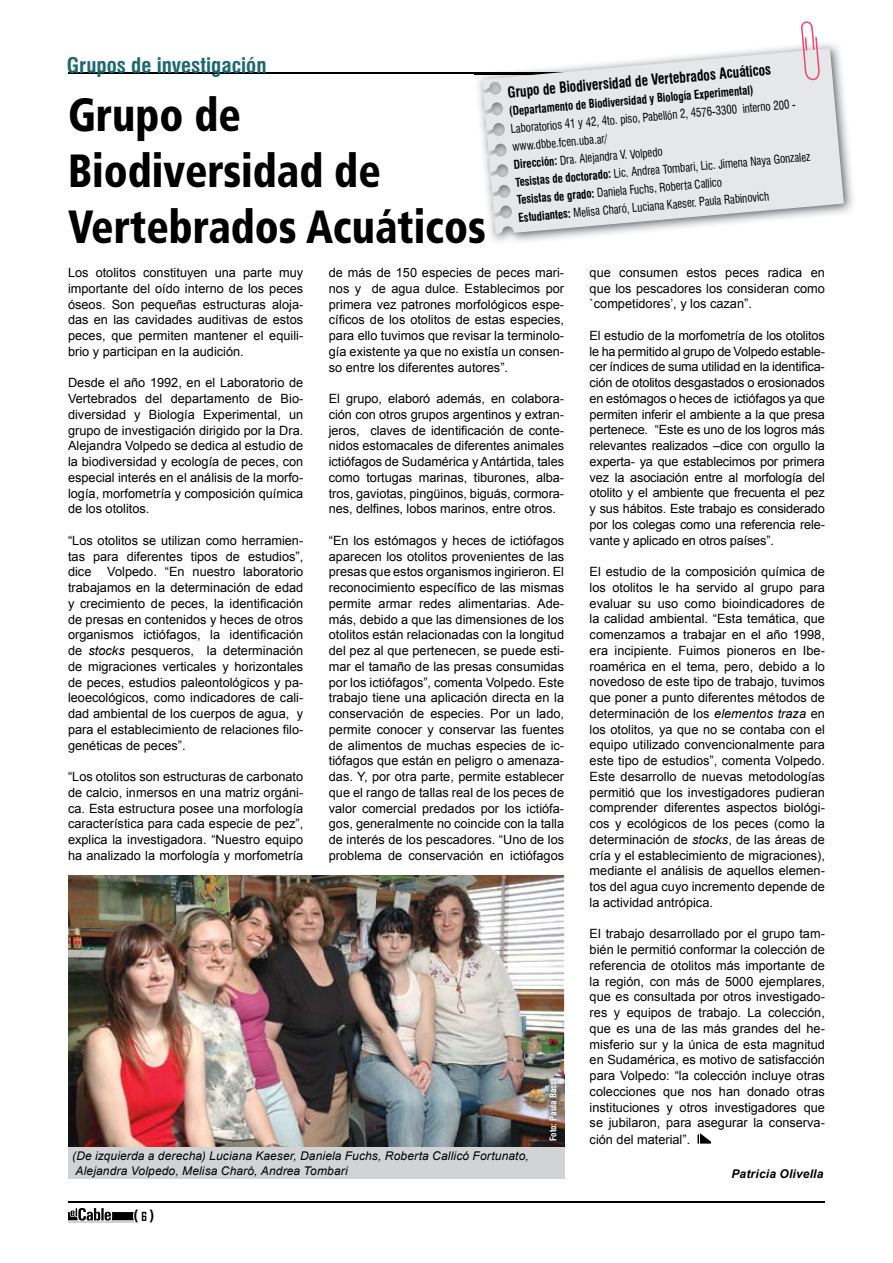
<style>
.page{position:relative;width:893px;height:1263px;background:#fff}
.page>*{position:absolute;margin:0;border:0;box-sizing:border-box;transform-origin:0 0}
.t1{font:900 condensed 46.5px/55.8px "Frutiger";color:#000;scale:.9 1}
.t2{font:700 condensed 21px "Swiss 721 BT";color:#1c6873}
.t3{font:700 condensed 15px "Swiss 721 BT";color:#000;scale:.9 1}
.t4{font:700 15px "Agency FB";color:#000}
.t5{font:12.75px/15.8px "Arial";color:#000;text-align:justify}
.t6{font:condensed 12px/17.9px "Swiss 721 BT";color:#000;scale:.9 1}
.t7{font:italic 12px/15px "Arial";letter-spacing:.01em;color:#000}
.t8{font:700 condensed 12px "Swiss 721 BT";color:#000;scale:.9 1}
.t9{font:italic 700 12px "Arial";letter-spacing:.015em;color:#000}
.t10{font:700 condensed 9px "Swiss 721 BT";color:#fff}
.s1{font-weight:700}
.s2{font-style:italic}
.s3{font-size:12px}
</style>
<div class="page">
<hr style="left:68px;top:73px;width:757px;height:1px;background:#000">
<svg style="left:68px;top:1208px;width:67px;height:15px"></svg>
<hr style="left:68px;top:1202px;width:757px;height:1px;background:#000">
<svg style="left:698px;top:1133px;width:13px;height:11px"></svg>
<img style="left:475px;top:43px;width:378px;height:199px">
<svg style="left:482px;top:48px;width:362px;height:186px;fill:#e6e7e8"></svg>
<svg style="left:801px;top:21px;width:19px;height:59px"></svg>
<img style="left:68px;top:875px;width:496px;height:273px">
<img style="left:564px;top:1074px;width:1px;height:104px">
<img style="left:545px;top:1074px;width:19px;height:74px">
<div style="left:68px;top:1148px;width:496px;height:16px;background:#d1d3d4"></div>
<div style="left:68px;top:1163px;width:496px;height:16px;background:#d1d3d4"></div>
<h2 class="t2" style="left:67px;top:52px;width:201px">Grupos de investigación</h2>
<h1 class="t1" style="left:68px;top:87px;width:466px">Grupo de<br>Biodiversidad de<br>Vertebrados Acuáticos</h1>
<p class="t3" style="left:507px;top:83px;width:295px;rotate:-5deg">Grupo de Biodiversidad de Vertebrados Acuáticos</p>
<p class="t8" style="left:509px;top:104px;width:274px;rotate:-5deg">(Departamento de Biodiversidad y Biología Experimental)</p>
<p class="t6" style="left:510px;top:120px;width:330px;rotate:-5deg">Laboratorios 41 y 42, 4to. piso, Pabellón 2, 4576-3300 interno 200 - www.dbbe.fcen.uba.ar/<br><span class="s1">Dirección:</span> Dra. Alejandra V. Volpedo<br><span class="s1">Tesistas de doctorado:</span> Lic. Andrea Tombari, Lic. Jimena Naya Gonzalez <span class="s1">Tesistas de grado:</span> Daniela Fuchs, Roberta Callico<br><span class="s1">Estudiantes:</span> Melisa Charó, Luciana Kaeser. Paula Rabinovich</p>
<p class="t5" style="left:68px;top:265px;width:237px">Los otolitos constituyen una parte muy importante del oído interno de los peces óseos. Son pequeñas estructuras aloja&shy;das en las cavidades auditivas de estos peces, que permiten mantener el equili&shy;brio y participan en la audición.</p>
<p class="t5" style="left:68px;top:375px;width:237px">Desde el año 1992, en el Laboratorio de Vertebrados del departamento de Bio&shy;diversidad y Biología Experimental, un grupo de investigación dirigido por la Dra.<br>Alejandra Volpedo se dedica al estudio de la biodiversidad y ecología de peces, con especial interés en el análisis de la morfo&shy;logía, morfometría y composición química de los otolitos.</p>
<p class="t5" style="left:68px;top:533px;width:237px">“Los otolitos se utilizan como herramien&shy;tas para diferentes tipos de estudios”, dice Volpedo. “En nuestro laboratorio trabajamos en la determinación de edad y crecimiento de peces, la identificación de presas en contenidos y heces de otros organismos ictiófagos, la identificación de <span class="s2">stocks</span> pesqueros, la determinación de migraciones verticales y horizontales de peces, estudios paleontológicos y pa&shy;leoecológicos, como indicadores de cali&shy;dad ambiental de los cuerpos de agua, y para el establecimiento de relaciones filo&shy;genéticas de peces”.</p>
<p class="t5" style="left:68px;top:769px;width:237px">“Los otolitos son estructuras de carbonato de calcio, inmersos en una matriz orgáni&shy;ca. Esta estructura posee una morfología característica para cada especie de pez”, explica la investigadora. “Nuestro equipo ha analizado la morfología y morfometría</p>
<p class="t5" style="left:329px;top:265px;width:237px">de más de 150 especies de peces mari&shy;nos y de agua dulce. Establecimos por primera vez patrones morfológicos espe&shy;cíficos de los otolitos de estas especies, para ello tuvimos que revisar la terminolo&shy;gía existente ya que no existía un consen&shy;so entre los diferentes autores”.</p>
<p class="t5" style="left:329px;top:391px;width:237px">El grupo, elaboró además, en colabora&shy;ción con otros grupos argentinos y extran&shy;jeros, claves de identificación de conte&shy;nidos estomacales de diferentes animales ictiófagos de Sudamérica y Antártida, tales como tortugas marinas, tiburones, alba&shy;tros, gaviotas, pingüinos, biguás, cormora&shy;nes, delfines, lobos marinos, entre otros.</p>
<p class="t5" style="left:329px;top:533px;width:237px">“En los estómagos y heces de ictiófagos aparecen los otolitos provenientes de las presas que estos organismos ingirieron. El reconocimiento específico de las mismas permite armar redes alimentarias. Ade&shy;más, debido a que las dimensiones de los otolitos están relacionadas con la longitud del pez al que pertenecen, se puede esti&shy;mar el tamaño de las presas consumidas por los ictiófagos”, comenta Volpedo. Este trabajo tiene una aplicación directa en la conservación de especies. Por un lado, permite conocer y conservar las fuentes de alimentos de muchas especies de ic&shy;tiófagos que están en peligro o amenaza&shy;das. Y, por otra parte, permite establecer que el rango de tallas real de los peces de valor comercial predados por los ictiófa&shy;gos, generalmente no coincide con la talla de interés de los pescadores. “Uno de los problema de conservación en ictiófagos</p>
<p class="t10" style="left:548px;top:1141px;width:64px;rotate:-90deg">Foto: Paula Bassi</p>
<p class="t7" style="left:72px;top:1148px;width:458px">(De izquierda a derecha) Luciana Kaeser, Daniela Fuchs, Roberta Callicó Fortunato,<br>Alejandra Volpedo, Melisa Charó, Andrea Tombari</p>
<p class="t4" style="left:134px;top:1206px;width:22px">( <span class="s3">6</span> )</p>
<p class="t5" style="left:590px;top:265px;width:237px">que consumen estos peces radica en que los pescadores los consideran como `competidores’, y los cazan”.</p>
<p class="t5" style="left:590px;top:328px;width:237px">El estudio de la morfometría de los otolitos le ha permitido al grupo de Volpedo estable&shy;cer índices de suma utilidad en la identifica&shy;ción de otolitos desgastados o erosionados en estómagos o heces de ictiófagos ya que permiten inferir el ambiente a la que presa pertenece. “Este es uno de los logros más relevantes realizados –dice con orgullo la experta- ya que establecimos por primera vez la asociación entre al morfología del otolito y el ambiente que frecuenta el pez y sus hábitos. Este trabajo es considerado por los colegas como una referencia rele&shy;vante y aplicado en otros países”.</p>
<p class="t5" style="left:590px;top:564px;width:237px">El estudio de la composición química de los otolitos le ha servido al grupo para evaluar su uso como bioindicadores de la calidad ambiental. “Esta temática, que comenzamos a trabajar en el año 1998, era incipiente. Fuimos pioneros en Ibe&shy;roamérica en el tema, pero, debido a lo novedoso de este tipo de trabajo, tuvimos que poner a punto diferentes métodos de determinación de los <span class="s2">elementos traza</span> en los otolitos<span class="s2">,</span> ya que no se contaba con el equipo utilizado convencionalmente para este tipo de estudios”, comenta Volpedo.<br>Este desarrollo de nuevas metodologías permitió que los investigadores pudieran comprender diferentes aspectos biológi&shy;cos y ecológicos de los peces (como la determinación de <span class="s2">stocks</span>, de las áreas de cría y el establecimiento de migraciones), mediante el análisis de aquellos elemen&shy;tos del agua cuyo incremento depende de la actividad antrópica.</p>
<p class="t5" style="left:590px;top:926px;width:237px">El trabajo desarrollado por el grupo tam&shy;bién le permitió conformar la colección de referencia de otolitos más importante de la región, con más de 5000 ejemplares, que es consultada por otros investigado&shy;res y equipos de trabajo. La colección, que es una de las más grandes del he&shy;misferio sur y la única de esta magnitud en Sudamérica, es motivo de satisfacción para Volpedo: “la colección incluye otras colecciones que nos han donado otras instituciones y otros investigadores que se jubilaron, para asegurar la conserva&shy;ción del material”.</p>
<p class="t9" style="left:731px;top:1166px;width:93px">Patricia Olivella</p>
</div>
